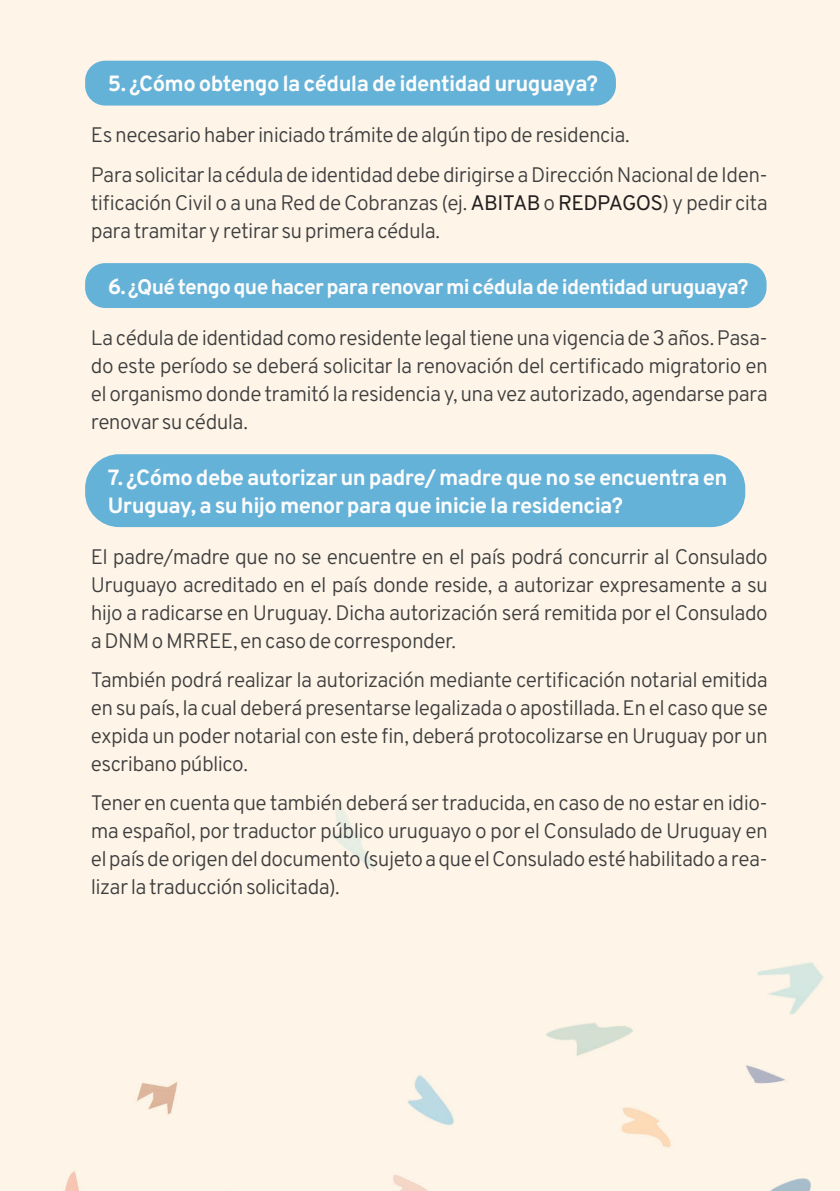
<style>
.page{position:relative;width:840px;height:1191px;background:#fff}
.page>*{position:absolute;margin:0;border:0;box-sizing:border-box;transform-origin:0 0}
.t1{font:700 22px/28px "Overpass";letter-spacing:-.03em;color:#fcfcfc}
.t2{font:300 21px/28px "Overpass";letter-spacing:-.03em;color:#3e3e3f;text-align:justify}
.t3{font:700 21px "Overpass";letter-spacing:-.035em;color:#fcfcfc}
.s1{font-weight:400;color:#231f20}
.s2{font-size:22px}
</style>
<div class="page">
<div style="left:0;top:0;width:839px;height:1191px;background:#fef5e8"></div>
<div style="left:85px;top:61px;width:530px;height:45px;background:#65b2d8;border-radius:20px"></div>
<div style="left:85px;top:263px;width:681px;height:45px;background:#65b2d8;border-radius:20px"></div>
<div style="left:85px;top:454px;width:659px;height:73px;background:#65b2d8;border-radius:34px"></div>
<p class="t1" style="left:108px;top:69px;width:491px">5. ¿Cómo obtengo la cédula de identidad uruguaya?</p>
<p class="t2" style="left:91px;top:114px;width:678px;line-height:39.4px">Es necesario haber iniciado trámite de algún tipo de residencia.<br>Para solicitar la cédula de identidad debe dirigirse a Dirección Nacional de Iden-</p>
<p class="t2" style="left:91px;top:187px;width:678px">tificación Civil o a una Red de Cobranzas (ej. <span class="s1">ABITAB</span> o <span class="s1">REDPAGOS</span>) y pedir cita para tramitar y retirar su primera cédula.</p>
<p class="t3" style="left:108px;top:270px;width:642px"><span class="s2">6.</span> ¿Qué tengo que hacer para renovar mi cédula de identidad uruguaya?</p>
<p class="t2" style="left:91px;top:322px;width:678px">La cédula de identidad como residente legal tiene una vigencia de 3 años. Pasa&shy;do este período se deberá solicitar la renovación del certificado migratorio en el organismo donde tramitó la residencia y, una vez autorizado, agendarse para renovar su cédula.</p>
<p class="t1" style="left:108px;top:462px;width:621px">7. ¿Cómo debe autorizar un padre/ madre que no se encuentra en<br>Uruguay, a su hijo menor para que inicie la residencia?</p>
<p class="t2" style="left:91px;top:541px;width:678px">El padre/madre que no se encuentre en el país podrá concurrir al Consulado Uruguayo acreditado en el país donde reside, a autorizar expresamente a su hijo a radicarse en Uruguay. Dicha autorización será remitida por el Consulado a DNM o MRREE, en caso de corresponder.</p>
<p class="t2" style="left:91px;top:665px;width:678px">También podrá realizar la autorización mediante certificación notarial emitida en su país, la cual deberá presentarse legalizada o apostillada. En el caso que se expida un poder notarial con este fin, deberá protocolizarse en Uruguay por un escribano público.</p>
<p class="t2" style="left:91px;top:788px;width:678px">Tener en cuenta que también deberá ser traducida, en caso de no estar en idio&shy;ma español, por traductor público uruguayo o por el Consulado de Uruguay en el país de origen del documento (sujeto a que el Consulado esté habilitado a rea&shy;lizar la traducción solicitada).</p>
</div>
